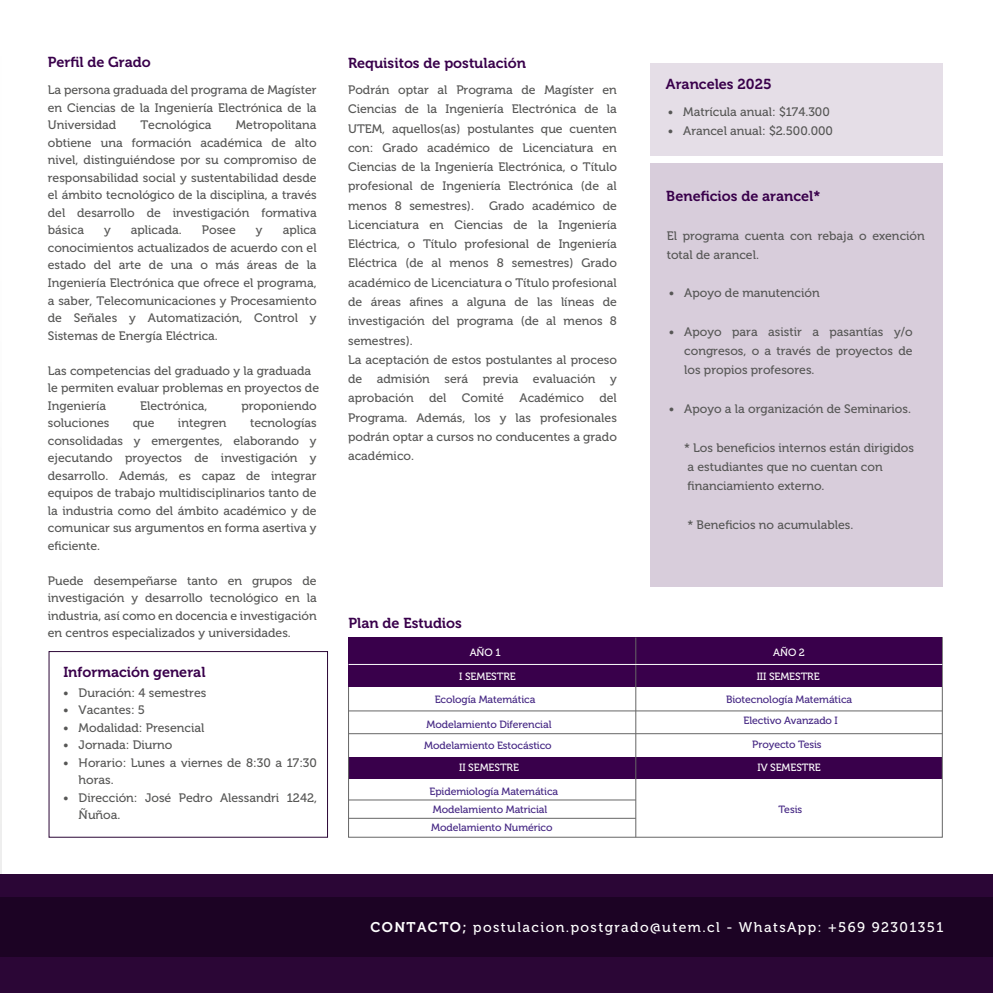
<style>
.page{position:relative;width:993px;height:993px;background:#fff}
.page>*{position:absolute;margin:0;border:0;box-sizing:border-box;transform-origin:0 0}
.t1{font:14.35px "Museo 700";color:#39004b}
.t2{font:14px "Museo 500";letter-spacing:.1em;color:#fff}
.t3{font:12.25px/17.5px "Museo 500";color:#575756;text-align:justify}
.t4{font:10.5px/18.4px "Museo 500";letter-spacing:-.005em;color:#442683}
.t5{font:10.5px "Museo 500";letter-spacing:-.005em;color:#fff}
.s1{font-family:"Museo 700"}
</style>
<div class="page">
<div style="left:649px;top:63px;width:293px;height:93px;background:#e5dee7"></div>
<div style="left:0;top:873px;width:992px;height:119px;background:linear-gradient(to right,#23042d,#23042d)"></div>
<img style="left:0;top:730px;width:1px;height:262px">
<img style="left:0;top:716px;width:1px;height:31px">
<div style="left:649px;top:163px;width:293px;height:423px;background:#d8cddb"></div>
<div style="left:49px;top:651px;width:279px;height:186px;border:1px solid #2b0636"></div>
<div style="left:348px;top:757px;width:594px;height:22px;background:#39004b"></div>
<hr style="left:348px;top:799px;width:287px;height:1px;background:#666">
<hr style="left:348px;top:817px;width:287px;height:1px;background:#666">
<hr style="left:348px;top:710px;width:593px;height:1px;background:#666">
<hr style="left:348px;top:733px;width:593px;height:1px;background:#666">
<div style="left:348px;top:637px;width:594px;height:49px;background:#39004b"></div>
<hr style="left:635px;top:637px;width:1px;height:199px;background:#666">
<hr style="left:348px;top:663px;width:594px;height:1px;background:#fff">
<p class="t1" style="left:48px;top:54px;width:105px">Perfil de Grado</p>
<p class="t3" style="left:48px;top:81px;width:270px">La persona graduada del programa de Magíster en Ciencias de la Ingeniería Electrónica de la Universidad</p>
<p class="t3" style="left:48px;top:116px;width:270px;text-indent:188px">Metropolitana obtiene una formación académica de alto nivel, distinguiéndose por su compromiso de responsabilidad social y sustentabilidad desde el ámbito tecnológico de la disciplina, a través del desarrollo de investigación formativa básica</p>
<p class="t3" style="left:140px;top:116px;width:73px">Tecnológica</p>
<p class="t3" style="left:48px;top:221px;width:270px;text-indent:235px">aplica conocimientos actualizados de acuerdo con el estado del arte de una o más áreas de la Ingeniería Electrónica que ofrece el programa, a saber, Telecomunicaciones y Procesamiento de Señales y Automatización, Control y Sistemas de Energía Eléctrica.</p>
<p class="t3" style="left:48px;top:362px;width:273px;text-align:left">Las competencias del graduado y la graduada le permiten evaluar problemas en proyectos de<br>Ingeniería</p>
<p class="t3" style="left:104px;top:221px;width:8px">y</p>
<p class="t3" style="left:131px;top:221px;width:52px">aplicada.</p>
<p class="t3" style="left:202px;top:221px;width:35px">Posee</p>
<p class="t3" style="left:256px;top:221px;width:8px">y</p>
<p class="t3" style="left:140px;top:397px;width:69px">Electrónica,</p>
<p class="t3" style="left:241px;top:397px;width:77px">proponiendo</p>
<p class="t3" style="left:48px;top:414px;width:270px;text-indent:202px">tecnologías consolidadas y emergentes, elaborando y ejecutando proyectos de investigación y desarrollo. Además, es capaz de integrar equipos de trabajo multidisciplinarios tanto de la industria como del ámbito académico y de comunicar sus argumentos en forma asertiva y eficiente.</p>
<p class="t3" style="left:48px;top:572px;width:270px">Puede desempeñarse tanto en grupos de investigación y desarrollo tecnológico en la industria, así como en docencia e investigación en centros especializados y universidades.</p>
<p class="t3" style="left:48px;top:414px;width:63px">soluciones</p>
<p class="t3" style="left:133px;top:414px;width:23px">que</p>
<p class="t3" style="left:178px;top:414px;width:50px">integren</p>
<p class="t1" style="left:63px;top:663px;width:144px">Información general</p>
<p class="t3" style="left:63px;top:683px;width:145px">• Duración: 4 semestres</p>
<p class="t3" style="left:63px;top:701px;width:83px">• Vacantes: 5</p>
<p class="t3" style="left:63px;top:718px;width:143px">• Modalidad: Presencial</p>
<p class="t3" style="left:63px;top:736px;width:111px">• Jornada: Diurno</p>
<p class="t3" style="left:79px;top:753px;width:240px;text-indent:-15px">• Horario: Lunes a viernes de 8:30 a 17:30 horas.</p>
<p class="t3" style="left:79px;top:788px;width:240px;text-indent:-15px">• Dirección: José Pedro Alessandri 1242,<br>Ñuñoa.</p>
<p class="t1" style="left:348px;top:55px;width:179px">Requisitos de postulación</p>
<p class="t3" style="left:348px;top:80px;width:270px;line-height:19.2px;text-align:left">Podrán optar al Programa de Magíster en Ciencias de la Ingeniería Electrónica de la UTEM, aquellos(as) postulantes que cuenten con: Grado académico de Licenciatura en Ciencias de la Ingeniería Electrónica, o Título profesional de Ingeniería Electrónica (de al menos 8 semestres). Grado académico de Licenciatura en Ciencias de la Ingeniería Eléctrica, o Título profesional de Ingeniería Eléctrica (de al menos 8 semestres) Grado académico de Licenciatura o Título profesional de áreas afines a alguna de las líneas de investigación del programa (de al menos 8 semestres).<br>La aceptación de estos postulantes al proceso de admisión será previa evaluación y aprobación</p>
<p class="t3" style="left:429px;top:389px;width:19px">del</p>
<p class="t3" style="left:462px;top:389px;width:44px">Comité</p>
<p class="t3" style="left:519px;top:389px;width:66px">Académico</p>
<p class="t3" style="left:348px;top:388px;width:270px;line-height:19.2px;text-indent:251px">del Programa. Además, los y las profesionales podrán optar a cursos no conducentes a grado académico.</p>
<p class="t1" style="left:348px;top:615px;width:115px">Plan de Estudios</p>
<p class="t1" style="left:665px;top:76px;width:107px">Aranceles 2025</p>
<p class="t3" style="left:667px;top:103px;width:164px">• Matrícula anual: $174.300</p>
<p class="t3" style="left:667px;top:122px;width:167px">• Arancel anual: $2.500.000</p>
<p class="t1" style="left:666px;top:188px;width:155px">Beneficios de arancel*</p>
<p class="t3" style="left:666px;top:226px;width:259px;line-height:19.2px">El programa cuenta con rebaja o exención total de arancel.</p>
<p class="t3" style="left:668px;top:284px;width:152px">• Apoyo de manutención</p>
<p class="t3" style="left:684px;top:322px;width:230px;line-height:19.2px;text-indent:-15px">• Apoyo para asistir a pasantías y/o congresos, o a través de proyectos de los propios profesores.</p>
<p class="t3" style="left:668px;top:400px;width:243px">• Apoyo a la organización de Seminarios.</p>
<p class="t3" style="left:684px;top:438px;width:231px;line-height:19.2px;text-align:left">* Los beneficios internos están dirigidos a estudiantes que no cuentan con financiamiento externo.</p>
<p class="t3" style="left:687px;top:515px;width:167px">* Beneficios no acumulables.</p>
<p class="t5" style="left:469px;top:646px;width:32px">AÑO 1</p>
<p class="t5" style="left:773px;top:646px;width:33px">AÑO 2</p>
<p class="t5" style="left:459px;top:670px;width:58px">I SEMESTRE</p>
<p class="t5" style="left:756px;top:670px;width:64px">III SEMESTRE</p>
<p class="t4" style="left:434px;top:690px;width:102px">Ecología Matemática</p>
<p class="t4" style="left:424px;top:713px;width:129px;line-height:21.9px">Modelamiento Diferencial<br>Modelamiento Estocástico</p>
<p class="t5" style="left:459px;top:761px;width:61px">II SEMESTRE</p>
<p class="t4" style="left:429px;top:781px;width:130px">Epidemiología Matemática<br>Modelamiento Matricial<br>Modelamiento Numérico</p>
<p class="t4" style="left:725px;top:689px;width:128px;line-height:21px;text-align:center">Biotecnología Matemática<br>Electivo Avanzado I</p>
<p class="t4" style="left:752px;top:734px;width:71px">Proyecto Tesis</p>
<p class="t5" style="left:757px;top:761px;width:65px">IV SEMESTRE</p>
<p class="t4" style="left:778px;top:800px;width:25px">Tesis</p>
<p class="t2" style="left:370px;top:919px;width:574px"><span class="s1">CONTACTO;</span> postulacion.postgrado@utem.cl - WhatsApp: +569 92301351</p>
</div>
